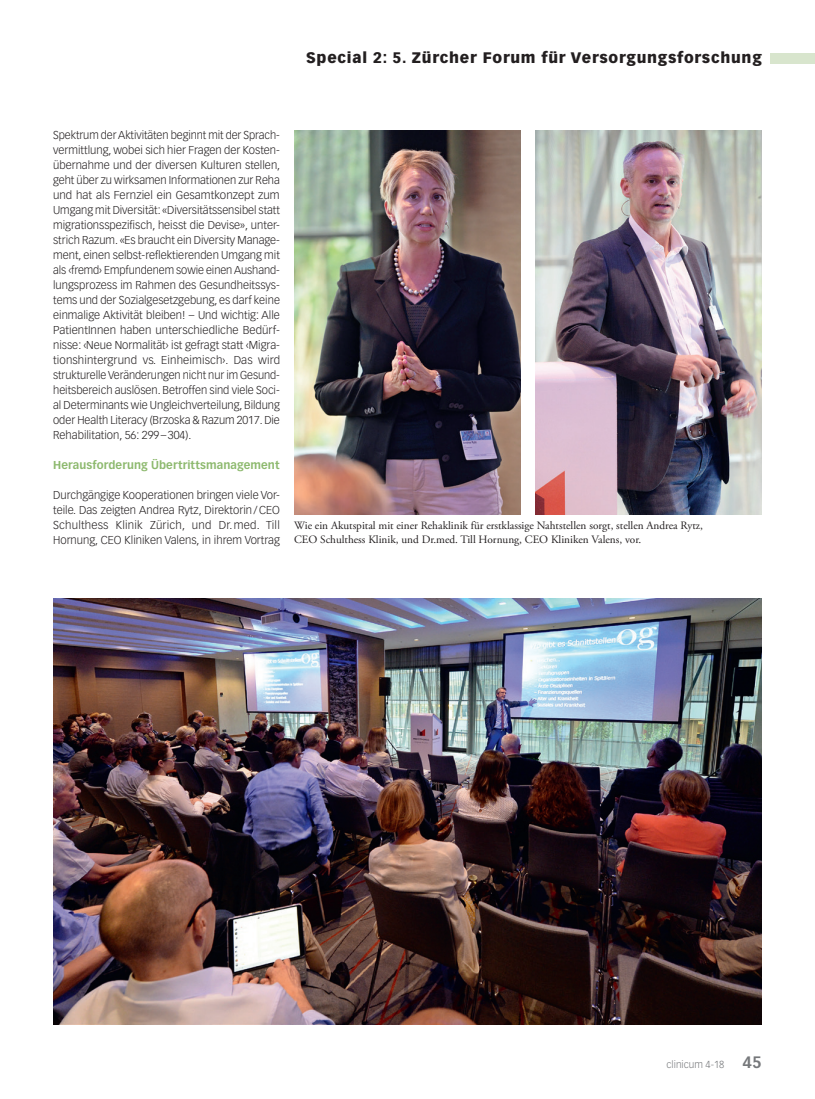
<style>
.page{position:relative;width:815px;height:1099px;background:#fff}
.page>*{position:absolute;margin:0;border:0;box-sizing:border-box;transform-origin:0 0}
.t1{font:900 15px "Vectora LT Std";letter-spacing:.05em;color:#231f20}
.Lauftext{font:300 11.25px/15px "Vectora LT Std";color:#231f20;text-align:justify}
.Legende{font:11.25px/13.5px "Adobe Garamond Pro";color:#231f20}
.ZT_Special{font:700 11.25px "Vectora LT Std";letter-spacing:.005em;color:#8db96e}
.t2{font:300 10px "Vectora LT Std";color:#76787b}
.s1{font-weight:700;font-size:16.25px}
</style>
<div class="page">
<div style="left:770px;top:53px;width:45px;height:10px;background:#d8e5cd"></div>
<img style="left:53px;top:598px;width:709px;height:426px">
<img style="left:294px;top:130px;width:227px;height:384px">
<img style="left:535px;top:130px;width:227px;height:384px">
<h1 class="t1" style="left:306px;top:49px;width:457px">Special 2: 5. Zürcher Forum für Versorgungsforschung</h1>
<p class="Lauftext" style="left:53px;top:128px;width:229px">Spektrum der Aktivitäten beginnt mit der Sprach&shy;vermittlung, wobei sich hier Fragen der Kosten&shy;übernahme und der diversen Kulturen stellen, geht über zu wirksamen Informationen zur Reha und hat als Fernziel ein Gesamtkonzept zum Umgang mit Diversität: «Diversitätssensibel statt migrationsspezifisch, heisst die Devise», unter&shy;strich Razum. «Es braucht ein Diversity Manage&shy;ment, einen selbst-reflektierenden Umgang mit als ‹fremd› Empfundenem sowie einen Aushand&shy;lungsprozess im Rahmen des Gesundheitssys&shy;tems und der Sozialgesetzgebung, es darf keine einmalige Aktivität bleiben! – Und wichtig: Alle PatientInnen haben unterschiedliche Bedürf&shy;nisse: ‹Neue Normalität› ist gefragt statt ‹Migra&shy;tionshintergrund vs. Einheimisch›. Das wird strukturelle Veränderungen nicht nur im Gesund&shy;heitsbereich auslösen. Betroffen sind viele Soci&shy;al Determinants wie Ungleichverteilung, Bildung oder Health Literacy (Brzoska &amp; Razum 2017. Die Rehabilitation, 56: 299–304).</p>
<p class="ZT_Special" style="left:53px;top:458px;width:228px">Herausforderung Übertrittsmanagement</p>
<p class="Lauftext" style="left:53px;top:488px;width:228px">Durchgängige Kooperationen bringen viele Vor&shy;teile. Das zeigten Andrea Rytz, Direktorin/CEO Schulthess Klinik Zürich, und Dr.med. Till Hornung, CEO Kliniken Valens, in ihrem Vortrag</p>
<p class="Legende" style="left:294px;top:519px;width:410px">Wie ein Akutspital mit einer Rehaklinik für erstklassige Nahtstellen sorgt, stellen Andrea Rytz,<br>CEO Schulthess Klinik, und Dr.med. Till Hornung, CEO Kliniken Valens, vor.</p>
<p class="t2" style="left:667px;top:1058px;width:97px">clinicum 4-18 <span class="s1">45</span></p>
</div>
